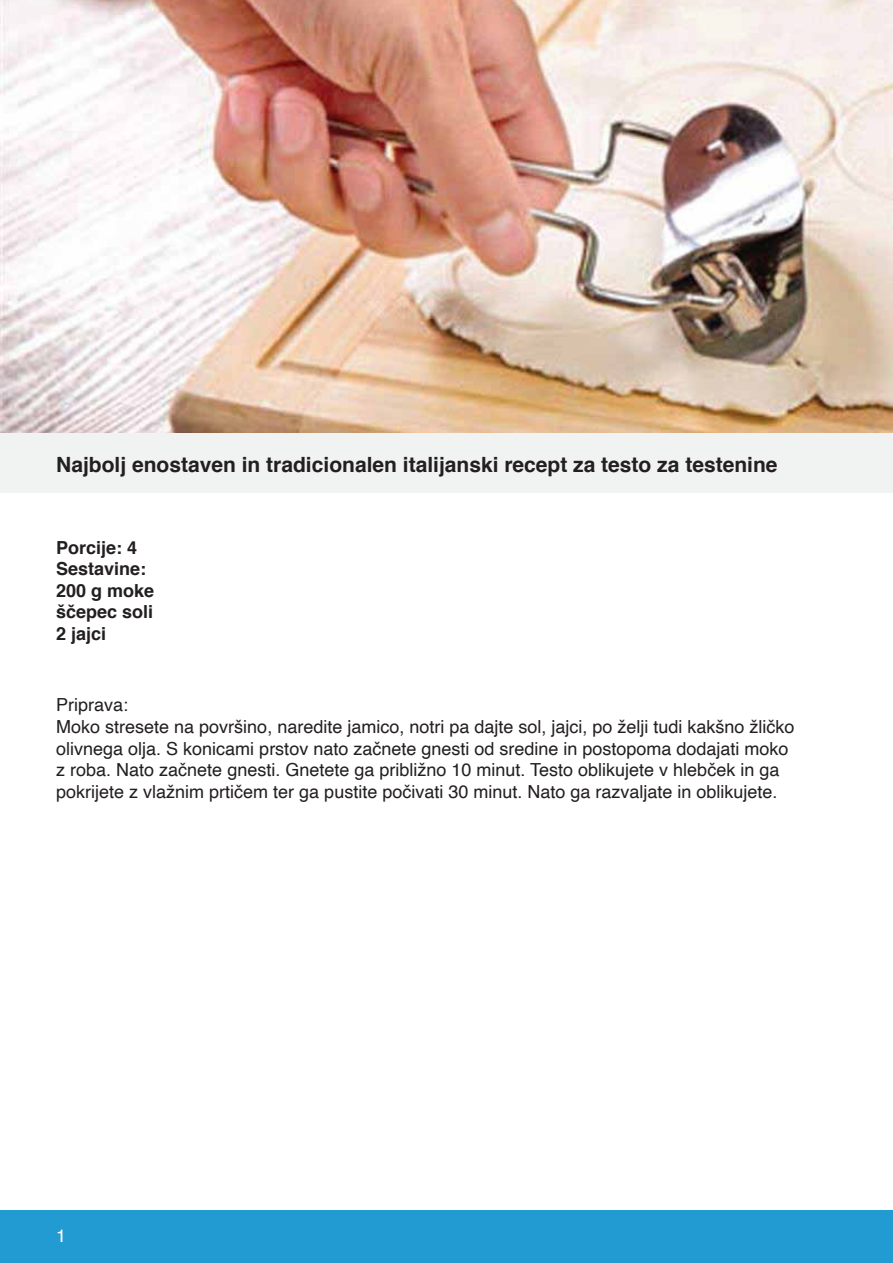
<style>
.page{position:relative;width:893px;height:1263px;background:#fff}
.page>*{position:absolute;margin:0;border:0;box-sizing:border-box;transform-origin:0 0}
.t1{font:700 21px "Helvetica";color:#231f20}
.t2{font:18px/21.6px "Helvetica";color:#231f20}
.t3{font:700 18px/21.6px "Helvetica";color:#231f20}
.t4{font:18px "Helvetica";color:#fff}
</style>
<div class="page">
<div style="left:0;top:433px;width:893px;height:60px;background:#f1f2f2"></div>
<div style="left:0;top:1210px;width:893px;height:53px;background:#229bd3"></div>
<img style="left:0;top:0;width:893px;height:433px">
<p class="t1" style="left:56px;top:447px;width:723px">Najbolj enostaven in tradicionalen italijanski recept za testo za testenine</p>
<p class="t3" style="left:56px;top:537px;width:100px">Porcije: 4<br>Sestavine:<br>200 g moke ščepec soli<br>2 jajci</p>
<p class="t2" style="left:56px;top:695px;width:740px">Priprava:<br>Moko stresete na površino, naredite jamico, notri pa dajte sol, jajci, po želji tudi kakšno žličko olivnega olja. S konicami prstov nato začnete gnesti od sredine in postopoma dodajati moko z roba. Nato začnete gnesti. Gnetete ga približno 10 minut. Testo oblikujete v hlebček in ga pokrijete z vlažnim prtičem ter ga pustite počivati 30 minut. Nato ga razvaljate in oblikujete.</p>
<p class="t4" style="left:56px;top:1222px;width:12px">1</p>
</div>
